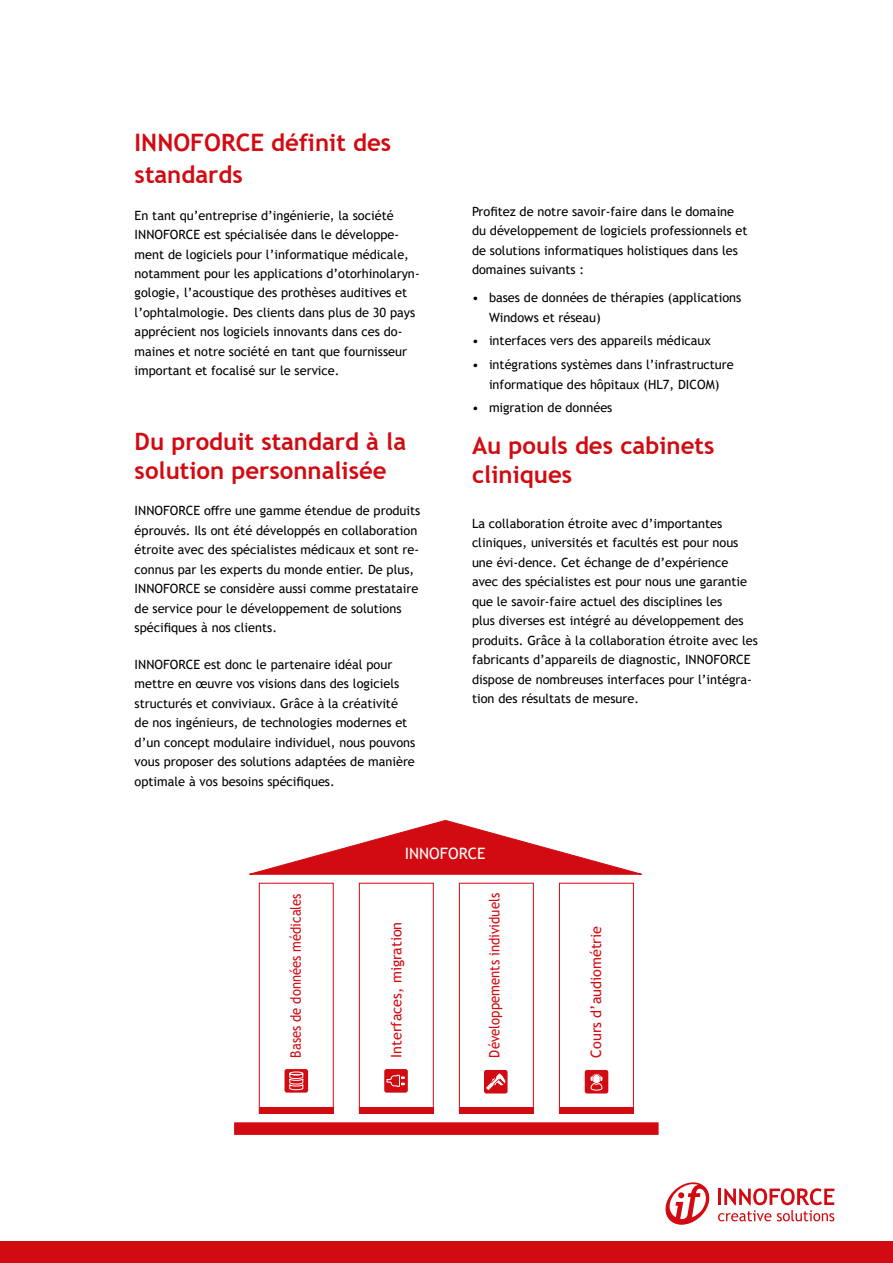
<style>
.page{position:relative;width:893px;height:1263px;background:#fff}
.page>*{position:absolute;margin:0;border:0;box-sizing:border-box;transform-origin:0 0}
.t1{font:700 24px/28.8px "Trebuchet MS";color:#d20a11}
.t2{font:15.75px "Trebuchet MS";color:#fff}
.t3{font:14.4px "Trebuchet MS";color:#d20a11}
.t4{font:14.4px "Trebuchet MS";color:#d20a11;scale:.92 1}
.t5{font:14.4px "Trebuchet MS";color:#d20a11;scale:.91 1}
.t6{font:12.75px/19.5px "Trebuchet MS";color:#000}
</style>
<div class="page">
<svg style="left:718px;top:1188px;width:116px;height:33px"></svg>
<svg style="left:665px;top:1182px;width:45px;height:43px"></svg>
<div style="left:0;top:1242px;width:893px;height:21px;background:#d20a11"></div>
<div style="left:259px;top:883px;width:75px;height:231px;border:1px solid #d20a11"></div>
<div style="left:259px;top:1107px;width:74px;height:7px;background:#d20a11"></div>
<div style="left:359px;top:883px;width:75px;height:231px;border:1px solid #d20a11"></div>
<div style="left:359px;top:1107px;width:75px;height:7px;background:#d20a11"></div>
<div style="left:459px;top:883px;width:75px;height:231px;border:1px solid #d20a11"></div>
<div style="left:459px;top:1107px;width:75px;height:7px;background:#d20a11"></div>
<div style="left:559px;top:883px;width:75px;height:231px;border:1px solid #d20a11"></div>
<div style="left:559px;top:1107px;width:75px;height:7px;background:#d20a11"></div>
<svg style="left:249px;top:819px;width:393px;height:56px"></svg>
<div style="left:234px;top:1122px;width:425px;height:13px;background:#d20a11"></div>
<div style="left:284px;top:1069px;width:24px;height:23px;background:#d20a11;border-radius:2px"></div>
<div style="left:289px;top:1071px;width:14px;height:4px;border:1px solid #fff;border-radius:50%"></div>
<svg style="left:289px;top:1072px;width:15px;height:19px"></svg>
<div style="left:384px;top:1069px;width:24px;height:23px;background:#d20a11;border-radius:2px"></div>
<svg style="left:386px;top:1074px;width:19px;height:13px"></svg>
<div style="left:484px;top:1070px;width:24px;height:23px;background:#d20a11;border-radius:2px"></div>
<div style="left:585px;top:1070px;width:23px;height:23px;background:#d20a11;border-radius:2px"></div>
<svg style="left:590px;top:1074px;width:13px;height:17px"></svg>
<svg style="left:486px;top:1073px;width:19px;height:17px"></svg>
<h1 class="t1" style="left:135px;top:126px;width:258px;line-height:32.4px">INNOFORCE définit des standards</h1>
<p class="t6" style="left:135px;top:205px;width:287px">En tant qu’entreprise d’ingénierie, la société INNOFORCE est spécialisée dans le développe&shy;ment de logiciels pour l’informatique médicale, notamment pour les applications d’otorhinolaryn&shy;gologie, l’acoustique des prothèses auditives et l’ophtalmologie. Des clients dans plus de 30 pays apprécient nos logiciels innovants dans ces do&shy;maines et notre société en tant que fournisseur important et focalisé sur le service.</p>
<h1 class="t1" style="left:135px;top:427px;width:273px">Du produit standard à la solution personnalisée</h1>
<p class="t6" style="left:135px;top:501px;width:287px">INNOFORCE offre une gamme étendue de produits éprouvés. Ils ont été développés en collaboration étroite avec des spécialistes médicaux et sont re&shy;connus par les experts du monde entier. De plus, INNOFORCE se considère aussi comme prestataire de service pour le développement de solutions spécifiques à nos clients.</p>
<p class="t6" style="left:135px;top:655px;width:282px">INNOFORCE est donc le partenaire idéal pour mettre en œuvre vos visions dans des logiciels structurés et conviviaux. Grâce à la créativité<br>de nos ingénieurs, de technologies modernes et d’un concept modulaire individuel, nous pouvons vous proposer des solutions adaptées de manière optimale à vos besoins spécifiques.</p>
<p class="t6" style="left:472px;top:201px;width:277px">Profitez de notre savoir-faire dans le domaine du développement de logiciels professionnels et de solutions informatiques holistiques dans les domaines suivants :</p>
<p class="t6" style="left:489px;top:288px;width:254px;text-indent:-17px">• bases de données de thérapies (applications<br>Windows et réseau)</p>
<p class="t6" style="left:472px;top:331px;width:240px">• interfaces vers des appareils médicaux</p>
<p class="t6" style="left:472px;top:355px;width:263px;text-align:center">• intégrations systèmes dans l’infrastructure informatique des hôpitaux (HL7, DICOM)</p>
<p class="t6" style="left:472px;top:398px;width:142px">• migration de données</p>
<h1 class="t1" style="left:472px;top:431px;width:244px">Au pouls des cabinets cliniques</h1>
<p class="t6" style="left:472px;top:513px;width:288px">La collaboration étroite avec d’importantes cliniques, universités et facultés est pour nous une évi-dence. Cet échange de d’expérience<br>avec des spécialistes est pour nous une garantie que le savoir-faire actuel des disciplines les<br>plus diverses est intégré au développement des produits. Grâce à la collaboration étroite avec les fabricants d’appareils de diagnostic, INNOFORCE dispose de nombreuses interfaces pour l’intégra&shy;tion des résultats de mesure.</p>
<p class="t5" style="left:287px;top:1057px;width:182px;rotate:-90deg">Bases de données médicales</p>
<p class="t2" style="left:405px;top:843px;width:82px">INNOFORCE</p>
<p class="t3" style="left:387px;top:1057px;width:137px;rotate:-90deg">Interfaces, migration</p>
<p class="t4" style="left:485px;top:1057px;width:180px;rotate:-90deg">Développements individuels</p>
<p class="t3" style="left:587px;top:1057px;width:133px;rotate:-90deg">Cours d’audiométrie</p>
</div>
